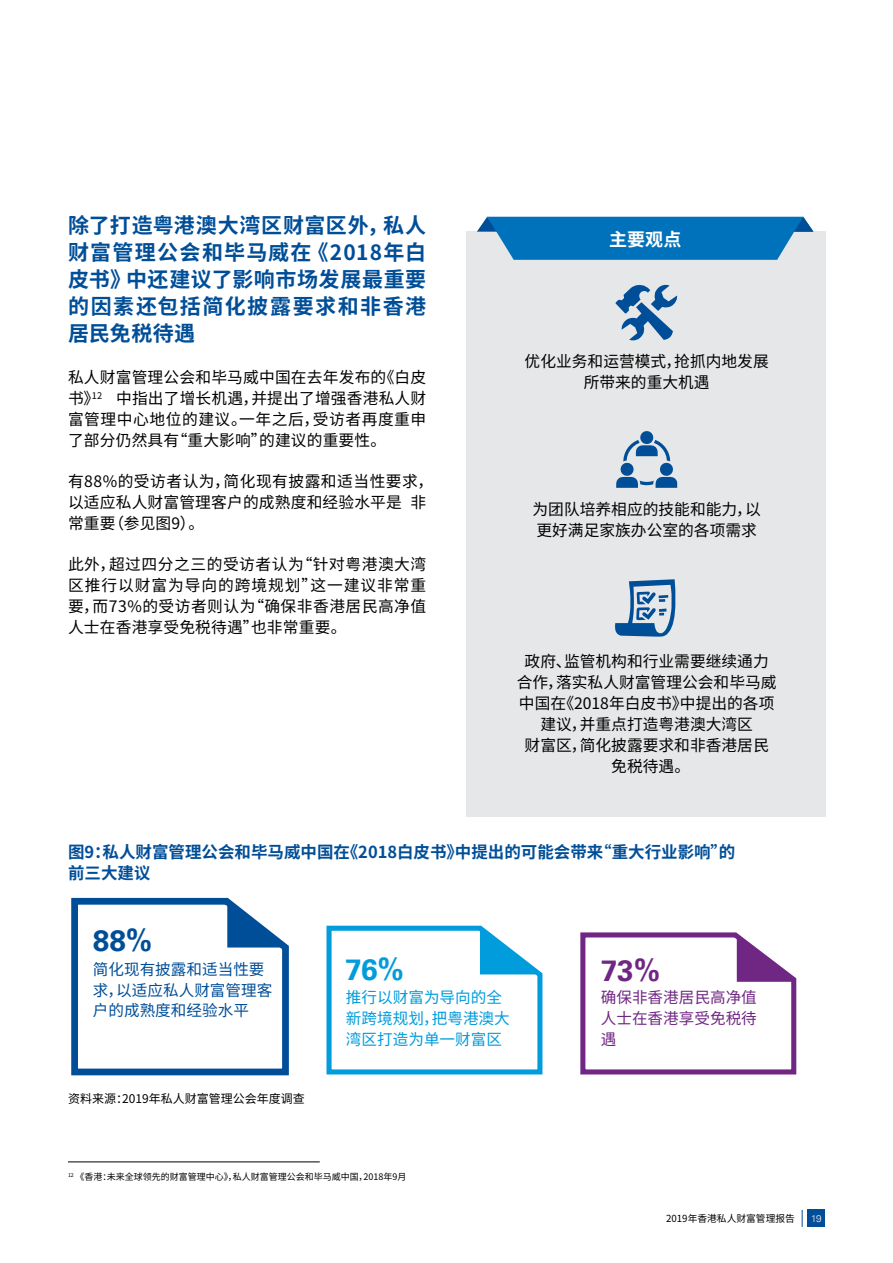
<style>
.page{position:relative;width:893px;height:1263px;background:#fff}
.page>*{position:absolute;margin:0;border:0;box-sizing:border-box;transform-origin:0 0}
.t1{font:700 29.7px "Univers 65";color:#004e98}
.t2{font:700 29.7px "Univers 65";color:#009cdc}
.t3{font:700 29.7px "Univers 65";color:#702784}
.Body{font:700 21px/27px "Noto Sans CJ Ksc";letter-spacing:.04em;color:#004e98;text-align:justify}
.Highlighted_text{font:700 18px "Noto Sans CJ Ksc";color:#fff}
.Figure-caption{font:700 16.5px/21px "Noto Sans CJ Ksc";color:#004e98}
.Body-2{font:15.75px/21px "Noto Sans CJ Ksc";letter-spacing:.01em;color:#000;text-align:justify}
.t4{font:15.6px/20.9px "Noto Sans CJ Ksc";color:#004e98}
.t5{font:15.6px/20.9px "Noto Sans CJ Ksc";color:#009cdc}
.t6{font:15.6px/20.9px "Noto Sans CJ Ksc";color:#702784;text-align:justify}
.Footnotes{font:12px "Noto Sans CJ Ksc";color:#000}
.t7{font:9.75px "Noto Sans CJ Ksc";color:#000}
.t8{font:300 9.75px "Universfor KPMG";color:#fff}
.Source{font:9px "Noto Sans CJ Ksc";color:#000}
</style>
<div class="page">
<div style="left:808px;top:1210px;width:17px;height:17px;background:#004e98"></div>
<svg style="left:802px;top:1210px;width:1px;height:17px"></svg>
<svg style="left:71px;top:897px;width:218px;height:179px"></svg>
<svg style="left:326px;top:925px;width:217px;height:150px"></svg>
<svg style="left:580px;top:932px;width:217px;height:143px"></svg>
<div style="left:467px;top:232px;width:359px;height:585px;background:#e6e7e8"></div>
<svg style="left:477px;top:217px;width:336px;height:43px;background:#1c7fc0"></svg>
<svg style="left:616px;top:431px;width:61px;height:57px"></svg>
<svg style="left:615px;top:579px;width:60px;height:58px"></svg>
<svg style="left:616px;top:285px;width:61px;height:55px"></svg>
<hr style="left:68px;top:1161px;width:252px;height:1px;background:#000">
<p class="Body" style="left:68px;top:213px;width:360px">除了打造粤港澳大湾区财富区外，私人财富管理公会和毕马威在《2018年白皮书》中还建议了影响市场发展最重要的因素还包括简化披露要求和非香港居民免税待遇</p>
<p class="Body-2" style="left:68px;top:367px;width:360px">私人财富管理公会和毕马威中国在去年发布的《白皮书》<sup>12</sup> 中指出了增长机遇，并提出了增强香港私人财富管理中心地位的建议。一年之后，受访者再度重申了部分仍然具有“重大影响”的建议的重要性。</p>
<p class="Body-2" style="left:68px;top:471px;width:367px;text-align:left">有88%的受访者认为，简化现有披露和适当性要求，以适应私人财富管理客户的成熟度和经验水平是 非常重要（参见图9）。</p>
<p class="Body-2" style="left:68px;top:554px;width:360px">此外，超过四分之三的受访者认为“针对粤港澳大湾区推行以财富为导向的跨境规划”这一建议非常重要，而73%的受访者则认为“确保非香港居民高净值人士在香港享受免税待遇”也非常重要。</p>
<p class="Highlighted_text" style="left:609px;top:229px;width:74px">主要观点</p>
<p class="Body-2" style="left:525px;top:351px;width:246px;text-align:center">优化业务和运营模式，抢抓内地发展所带来的重大机遇</p>
<p class="Body-2" style="left:532px;top:499px;width:230px">为团队培养相应的技能和能力，以更好满足家族办公室的各项需求</p>
<p class="Body-2" style="left:517px;top:651px;width:261px;text-align:center">政府、监管机构和行业需要继续通力合作，落实私人财富管理公会和毕马威中国在《2018年白皮书》中提出的各项建议，并重点打造粤港澳大湾区<br>财富区，简化披露要求和非香港居民免税待遇。</p>
<p class="Figure-caption" style="left:68px;top:842px;width:669px">图9：私人财富管理公会和毕马威中国在《2018白皮书》中提出的可能会带来“重大行业影响”的前三大建议</p>
<p class="t1" style="left:93px;top:923px;width:61px">88%</p>
<p class="t4" style="left:93px;top:959px;width:181px">简化现有披露和适当性要求，以适应私人财富管理客户的成熟度和经验水平</p>
<p class="Footnotes" style="left:68px;top:1092px;width:238px">资料来源：2019年私人财富管理公会年度调查</p>
<p class="t2" style="left:345px;top:952px;width:60px">76%</p>
<p class="t5" style="left:346px;top:987px;width:165px">推行以财富为导向的全新跨境规划，把粤港澳大湾区打造为单一财富区</p>
<p class="Source" style="left:68px;top:1171px;width:340px"><sup>12</sup> 《香港：未来全球领先的财富管理中心》，私人财富管理公会和毕马威中国，2018年9月</p>
<p class="t3" style="left:601px;top:953px;width:61px">73%</p>
<p class="t6" style="left:601px;top:987px;width:158px">确保非香港居民高净值人士在香港享受免税待遇</p>
<p class="t7" style="left:666px;top:1213px;width:130px">2019年香港私人财富管理报告</p>
<p class="t8" style="left:811px;top:1212px;width:12px">19</p>
</div>
